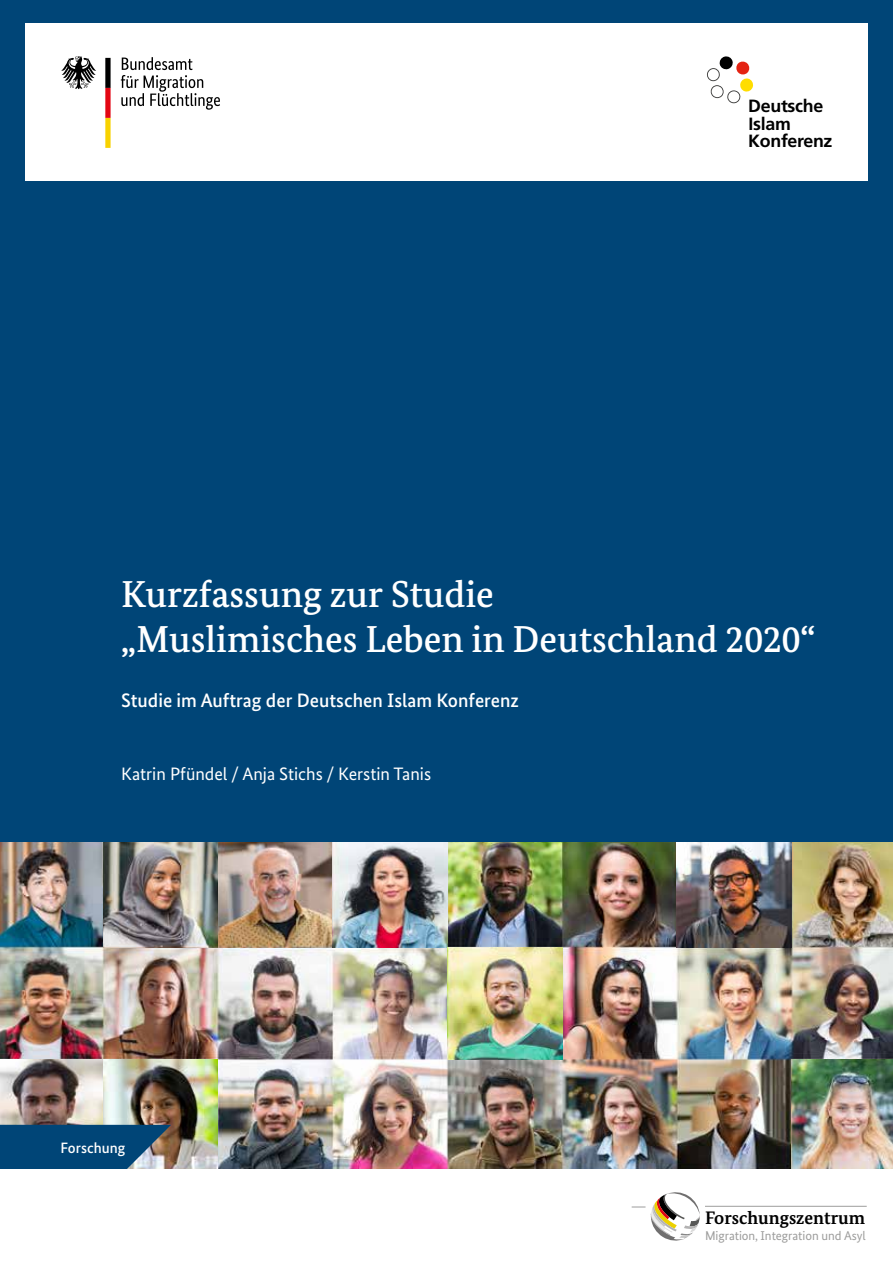
<style>
.page{position:relative;width:893px;height:1263px;background:#fff}
.page>*{position:absolute;margin:0;border:0;box-sizing:border-box;transform-origin:0 0}
.Titel_WorkinPaper{font:500 37.5px/45px "Bundes Serif";color:#fff}
.Untertitel_Working_P{font:500 19.5px "Bundes Sans";color:#fff}
.t1{font:700 18.15px "Bundes Serif";color:#000}
.WorkingPaper_Nummer{font:18px "Bundes Sans";color:#fff}
.t2{font:700 17.7px/17.4px "Frutiger";letter-spacing:-.015em;color:#000}
.Subheadline_Weiß{font:500 15px "Bundes Sans";color:#fff}
.t3{font:12.75px "Bundes Sans";letter-spacing:-.005em;color:#9d9d9c}
</style>
<div class="page">
<img style="left:0;top:841px;width:893px;height:328px">
<img style="left:104px;top:841px;width:344px;height:106px">
<img style="left:676px;top:841px;width:116px;height:106px">
<img style="left:448px;top:947px;width:114px;height:112px">
<img style="left:0;top:1059px;width:218px;height:110px">
<img style="left:792px;top:1059px;width:101px;height:110px">
<div style="left:0;top:0;width:893px;height:841px;background:#004577"></div>
<div style="left:25px;top:23px;width:843px;height:158px;background:#fff"></div>
<svg style="left:0;top:1125px;width:171px;height:44px;background:#17517b"></svg>
<svg style="left:632px;top:1207px;width:13px;height:1px"></svg>
<hr style="left:705px;top:1206px;width:162px;height:1px;background:#9d9d9c">
<svg style="left:651px;top:1192px;width:49px;height:49px"></svg>
<svg style="left:707px;top:56px;width:46px;height:47px"></svg>
<svg style="left:121px;top:57px;width:99px;height:53px"></svg>
<svg style="left:61px;top:56px;width:35px;height:33px"></svg>
<svg style="left:105px;top:58px;width:6px;height:90px"></svg>
<p class="t2" style="left:748px;top:97px;width:86px">Deutsche<br>Islam<br>Konferenz</p>
<p class="Titel_WorkinPaper" style="left:121px;top:571px;width:696px">Kurzfassung zur Studie<br>„Muslimisches Leben in Deutschland 2020“</p>
<p class="Untertitel_Working_P" style="left:121px;top:689px;width:399px">Studie im Auftrag der Deutschen Islam Konferenz</p>
<p class="WorkingPaper_Nummer" style="left:121px;top:762px;width:311px">Katrin Pfündel / Anja Stichs / Kerstin Tanis</p>
<p class="Subheadline_Weiß" style="left:60px;top:1139px;width:66px">Forschung</p>
<p class="t1" style="left:705px;top:1207px;width:162px">Forschungszentrum</p>
<p class="t3" style="left:705px;top:1227px;width:162px">Migration, Integration und Asyl</p>
</div>
